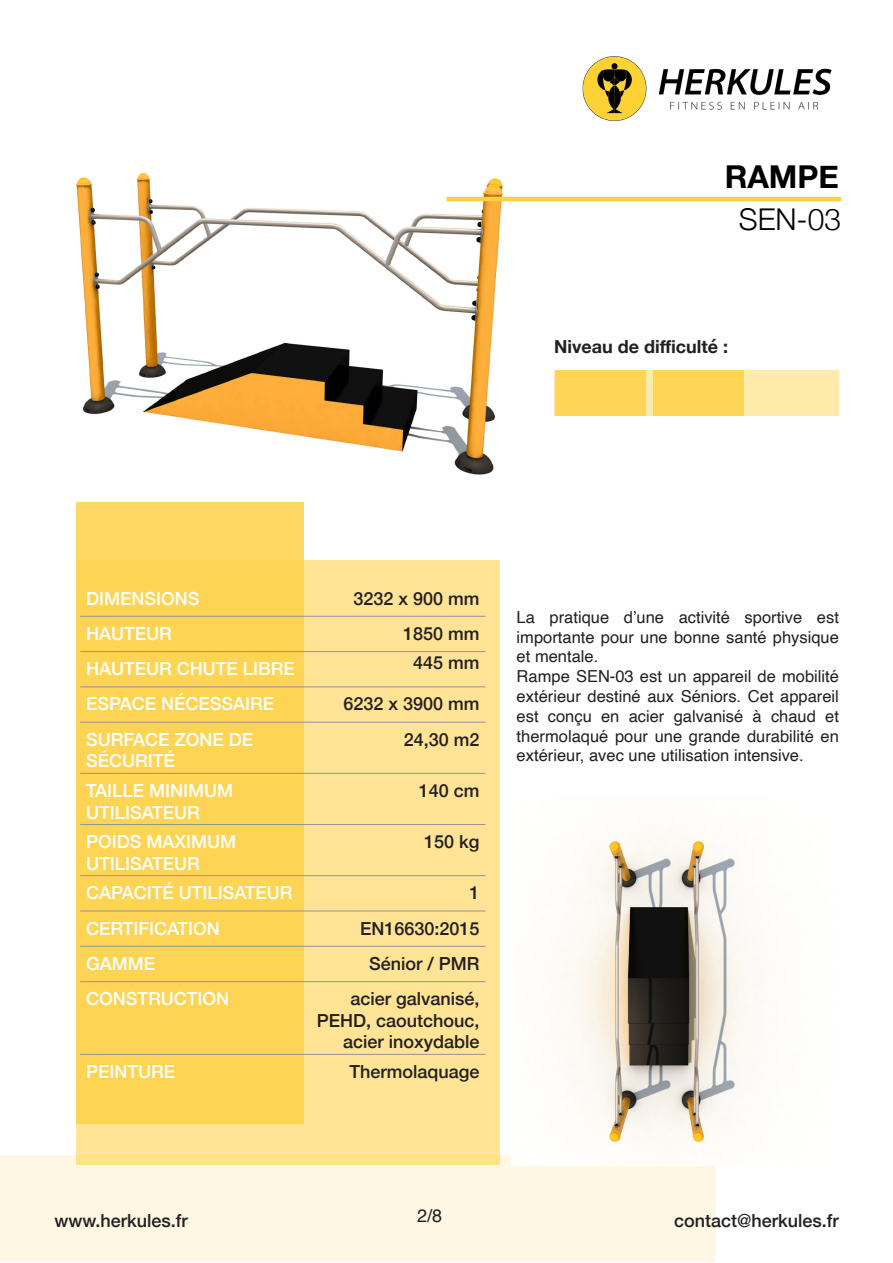
<style>
.page{position:relative;width:893px;height:1263px;background:#fff}
.page>*{position:absolute;margin:0;border:0;box-sizing:border-box;transform-origin:0 0}
.t1{font:700 31.5px "Helvetica Neue";color:#000001}
.t2{font:300 30px "Helvetica Neue";color:#000001}
.t3{font:500 18px/21.6px "Helvetica Neue";color:#fff}
.t4{font:500 18px/21.6px "Helvetica Neue";color:#231f20;text-align:right}
.t5{font:700 18px "Helvetica Neue";color:#231f20}
.t6{font:18px "Helvetica";color:#231f20}
.t7{font:16.5px/19.8px "Helvetica";color:#231f20;text-align:justify}
</style>
<div class="page">
<div style="left:0;top:1156px;width:715px;height:106px;background:#fef7e3"></div>
<img style="left:76px;top:173px;width:456px;height:334px">
<img style="left:582px;top:56px;width:250px;height:65px">
<div style="left:77px;top:561px;width:423px;height:604px;background:#fee494"></div>
<div style="left:77px;top:502px;width:227px;height:622px;background:linear-gradient(to right,#fed455,#fed456)"></div>
<hr style="left:80px;top:616px;width:229px;height:1px;background:#939598">
<hr style="left:309px;top:616px;width:176px;height:1px;background:#939598">
<hr style="left:80px;top:651px;width:229px;height:1px;background:#939598">
<hr style="left:309px;top:651px;width:176px;height:1px;background:#939598">
<hr style="left:80px;top:686px;width:229px;height:1px;background:#939598">
<hr style="left:309px;top:686px;width:176px;height:1px;background:#939598">
<hr style="left:80px;top:722px;width:229px;height:1px;background:#939598">
<hr style="left:309px;top:722px;width:176px;height:1px;background:#939598">
<hr style="left:80px;top:773px;width:229px;height:1px;background:#939598">
<hr style="left:309px;top:773px;width:176px;height:1px;background:#939598">
<hr style="left:80px;top:824px;width:229px;height:1px;background:#939598">
<hr style="left:309px;top:824px;width:176px;height:1px;background:#939598">
<hr style="left:80px;top:875px;width:229px;height:1px;background:#939598">
<hr style="left:309px;top:875px;width:176px;height:1px;background:#939598">
<hr style="left:80px;top:910px;width:229px;height:1px;background:#939598">
<hr style="left:309px;top:910px;width:176px;height:1px;background:#939598">
<hr style="left:80px;top:946px;width:229px;height:1px;background:#939598">
<hr style="left:309px;top:946px;width:176px;height:1px;background:#939598">
<hr style="left:80px;top:981px;width:229px;height:1px;background:#939598">
<hr style="left:309px;top:981px;width:176px;height:1px;background:#939598">
<hr style="left:80px;top:1054px;width:229px;height:1px;background:#939598">
<hr style="left:309px;top:1054px;width:176px;height:1px;background:#939598">
<img style="left:512px;top:839px;width:245px;height:326px">
<hr style="left:446px;top:197px;width:395px;height:4px;background:#fcd044">
<div style="left:554px;top:371px;width:285px;height:45px;background:#feeaaa"></div>
<div style="left:556px;top:371px;width:90px;height:45px;background:#fed557"></div>
<div style="left:653px;top:371px;width:90px;height:45px;background:#fed557"></div>
<p class="t1" style="left:725px;top:152px;width:116px">RAMPE</p>
<p class="t2" style="left:739px;top:195px;width:104px">SEN-03</p>
<p class="t5" style="left:554px;top:333px;width:176px">Niveau de difficulté :</p>
<p class="t3" style="left:86px;top:586px;width:115px">DIMENSIONS</p>
<p class="t4" style="left:353px;top:586px;width:128px">3232 x 900 mm</p>
<p class="t3" style="left:86px;top:621px;width:87px">HAUTEUR</p>
<p class="t4" style="left:403px;top:621px;width:78px">1850 mm</p>
<p class="t3" style="left:86px;top:656px;width:210px">HAUTEUR CHUTE LIBRE</p>
<p class="t4" style="left:413px;top:650px;width:68px">445 mm</p>
<p class="t3" style="left:86px;top:692px;width:190px">ESPACE NÉCESSAIRE</p>
<p class="t4" style="left:343px;top:692px;width:138px">6232 x 3900 mm</p>
<p class="t3" style="left:86px;top:727px;width:169px">SURFACE ZONE DE<br>SÉCURITÉ</p>
<p class="t4" style="left:404px;top:727px;width:77px">24,30 m2</p>
<p class="t3" style="left:86px;top:778px;width:149px">TAILLE MINIMUM<br>UTILISATEUR</p>
<p class="t4" style="left:419px;top:778px;width:62px">140 cm</p>
<p class="t3" style="left:86px;top:829px;width:152px">POIDS MAXIMUM<br>UTILISATEUR</p>
<p class="t4" style="left:424px;top:829px;width:57px">150 kg</p>
<p class="t3" style="left:86px;top:880px;width:208px">CAPACITÉ UTILISATEUR</p>
<p class="t4" style="left:469px;top:880px;width:12px">1</p>
<p class="t3" style="left:86px;top:916px;width:135px">CERTIFICATION</p>
<p class="t4" style="left:360px;top:916px;width:121px">EN16630:2015</p>
<p class="t3" style="left:86px;top:951px;width:71px">GAMME</p>
<p class="t4" style="left:369px;top:951px;width:112px">Sénior / PMR</p>
<p class="t3" style="left:86px;top:986px;width:145px">CONSTRUCTION</p>
<p class="t4" style="left:317px;top:986px;width:164px">acier galvanisé,<br>PEHD, caoutchouc, acier inoxydable</p>
<p class="t3" style="left:86px;top:1059px;width:91px">PEINTURE</p>
<p class="t4" style="left:349px;top:1059px;width:132px">Thermolaquage</p>
<p class="t7" style="left:517px;top:608px;width:324px">La pratique d’une activité sportive est importante pour une bonne santé physique et mentale.</p>
<p class="t7" style="left:517px;top:667px;width:324px">Rampe SEN-03 est un appareil de mobilité extérieur destiné aux Séniors. Cet appareil est conçu en acier galvanisé à chaud et thermolaqué pour une grande durabilité en extérieur, avec une utilisation intensive.</p>
<p class="t4" style="left:54px;top:1208px;width:135px">www.herkules.fr</p>
<p class="t6" style="left:417px;top:1202px;width:27px">2/8</p>
<p class="t4" style="left:674px;top:1208px;width:166px">contact@herkules.fr</p>
</div>
